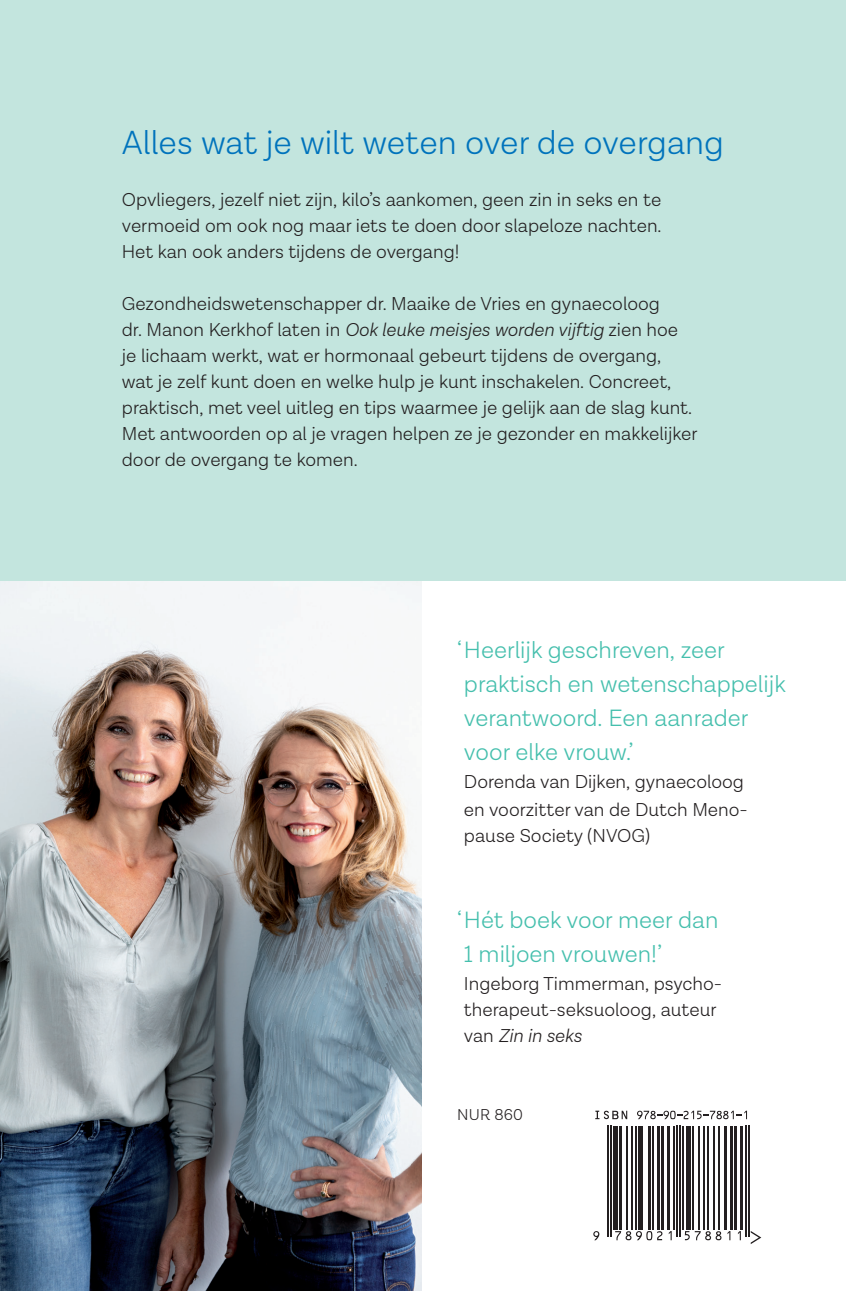
<style>
.page{position:relative;width:846px;height:1291px;background:#c3e5de}
.page>*{position:absolute;margin:0;border:0;box-sizing:border-box;transform-origin:0 0}
.t1{font:300 34px "Lota Grotesque Alt 1";color:#0073bc}
.t2{font:300 24px/34px "Lota Grotesque Alt 1";color:#45bfad}
.t3{font:300 19px/26px "Lota Grotesque Alt 1";color:#231f20}
.t4{font:300 16px "Lota Grotesque Alt 1";letter-spacing:.01em;color:#231f20}
.s1{font-style:italic}
</style>
<div class="page">
<img style="left:0;top:581px;width:422px;height:710px">
<div style="left:422px;top:581px;width:424px;height:710px;background:#fff"></div>
<hr style="left:607px;top:1125px;width:2px;height:112px;background:#231f20">
<hr style="left:610px;top:1125px;width:2px;height:112px;background:#231f20">
<div style="left:613px;top:1125px;width:5px;height:104px;background:#231f20"></div>
<hr style="left:619px;top:1125px;width:3px;height:104px;background:#231f20">
<hr style="left:627px;top:1125px;width:1px;height:104px;background:#231f20">
<hr style="left:631px;top:1125px;width:2px;height:104px;background:#231f20">
<hr style="left:636px;top:1125px;width:1px;height:104px;background:#231f20">
<hr style="left:639px;top:1125px;width:4px;height:104px;background:#231f20">
<hr style="left:648px;top:1125px;width:3px;height:104px;background:#231f20">
<hr style="left:652px;top:1125px;width:1px;height:104px;background:#231f20">
<hr style="left:657px;top:1125px;width:2px;height:104px;background:#231f20">
<hr style="left:661px;top:1125px;width:3px;height:104px;background:#231f20">
<hr style="left:667px;top:1125px;width:3px;height:104px;background:#231f20">
<hr style="left:673px;top:1125px;width:1px;height:104px;background:#231f20">
<hr style="left:676px;top:1125px;width:1px;height:112px;background:#231f20">
<hr style="left:679px;top:1125px;width:1px;height:112px;background:#231f20">
<hr style="left:682px;top:1125px;width:1px;height:104px;background:#231f20">
<hr style="left:687px;top:1125px;width:4px;height:104px;background:#231f20">
<hr style="left:693px;top:1125px;width:1px;height:104px;background:#231f20">
<hr style="left:699px;top:1125px;width:1px;height:104px;background:#231f20">
<hr style="left:703px;top:1125px;width:1px;height:104px;background:#231f20">
<hr style="left:708px;top:1125px;width:1px;height:104px;background:#231f20">
<hr style="left:714px;top:1125px;width:1px;height:104px;background:#231f20">
<hr style="left:718px;top:1125px;width:1px;height:104px;background:#231f20">
<hr style="left:724px;top:1125px;width:3px;height:104px;background:#231f20">
<hr style="left:730px;top:1125px;width:3px;height:104px;background:#231f20">
<hr style="left:734px;top:1125px;width:3px;height:104px;background:#231f20">
<hr style="left:740px;top:1125px;width:3px;height:104px;background:#231f20">
<hr style="left:745px;top:1125px;width:1px;height:112px;background:#231f20">
<hr style="left:748px;top:1125px;width:1px;height:112px;background:#231f20">
<svg style="left:751px;top:1231px;width:10px;height:13px"></svg>
<svg style="left:595px;top:1110px;width:32px;height:9px"></svg>
<svg style="left:637px;top:1110px;width:110px;height:9px"></svg>
<svg style="left:593px;top:1231px;width:6px;height:9px"></svg>
<svg style="left:615px;top:1231px;width:47px;height:9px"></svg>
<svg style="left:669px;top:1231px;width:3px;height:9px"></svg>
<svg style="left:685px;top:1231px;width:36px;height:9px"></svg>
<svg style="left:727px;top:1231px;width:3px;height:9px"></svg>
<svg style="left:738px;top:1231px;width:3px;height:9px"></svg>
<h1 class="t1" style="left:122px;top:124px;width:604px">Alles wat je wilt weten over de overgang</h1>
<p class="t3" style="left:122px;top:187px;width:541px;text-align:justify">Opvliegers, jezelf niet zijn, kilo’s aankomen, geen zin in seks en te vermoeid om ook nog maar iets te doen door slapeloze nachten.<br>Het kan ook anders tijdens de overgang!</p>
<p class="t3" style="left:122px;top:291px;width:577px">Gezondheidswetenschapper dr. Maaike de Vries en gynaecoloog<br>dr. Manon Kerkhof laten in <span class="s1">Ook leuke meisjes worden vijftig</span> zien hoe je lichaam werkt, wat er hormonaal gebeurt tijdens de overgang, wat je zelf kunt doen en welke hulp je kunt inschakelen. Concreet, praktisch, met veel uitleg en tips waarmee je gelijk aan de slag kunt.<br>Met antwoorden op al je vragen helpen ze je gezonder en makkelijker door de overgang te komen.</p>
<p class="t2" style="left:457px;top:633px;width:330px">‘Heerlijk geschreven, zeer praktisch en wetenschappelijk verantwoord. Een aanrader voor elke vrouw.’</p>
<p class="t3" style="left:464px;top:768px;width:285px;line-height:28px">Dorenda van Dijken, gynaecoloog en voorzitter van de Dutch Meno-</p>
<p class="t3" style="left:464px;top:823px;width:188px">pause Society (NVOG)</p>
<p class="t2" style="left:457px;top:903px;width:263px">‘Hét boek voor meer dan<br>1 miljoen vrouwen!’</p>
<p class="t3" style="left:464px;top:971px;width:260px">Ingeborg Timmerman, psycho&shy;therapeut-seksuoloog, auteur van <span class="s1">Zin in seks</span></p>
<p class="t4" style="left:457px;top:1106px;width:67px">NUR 860</p>
</div>
